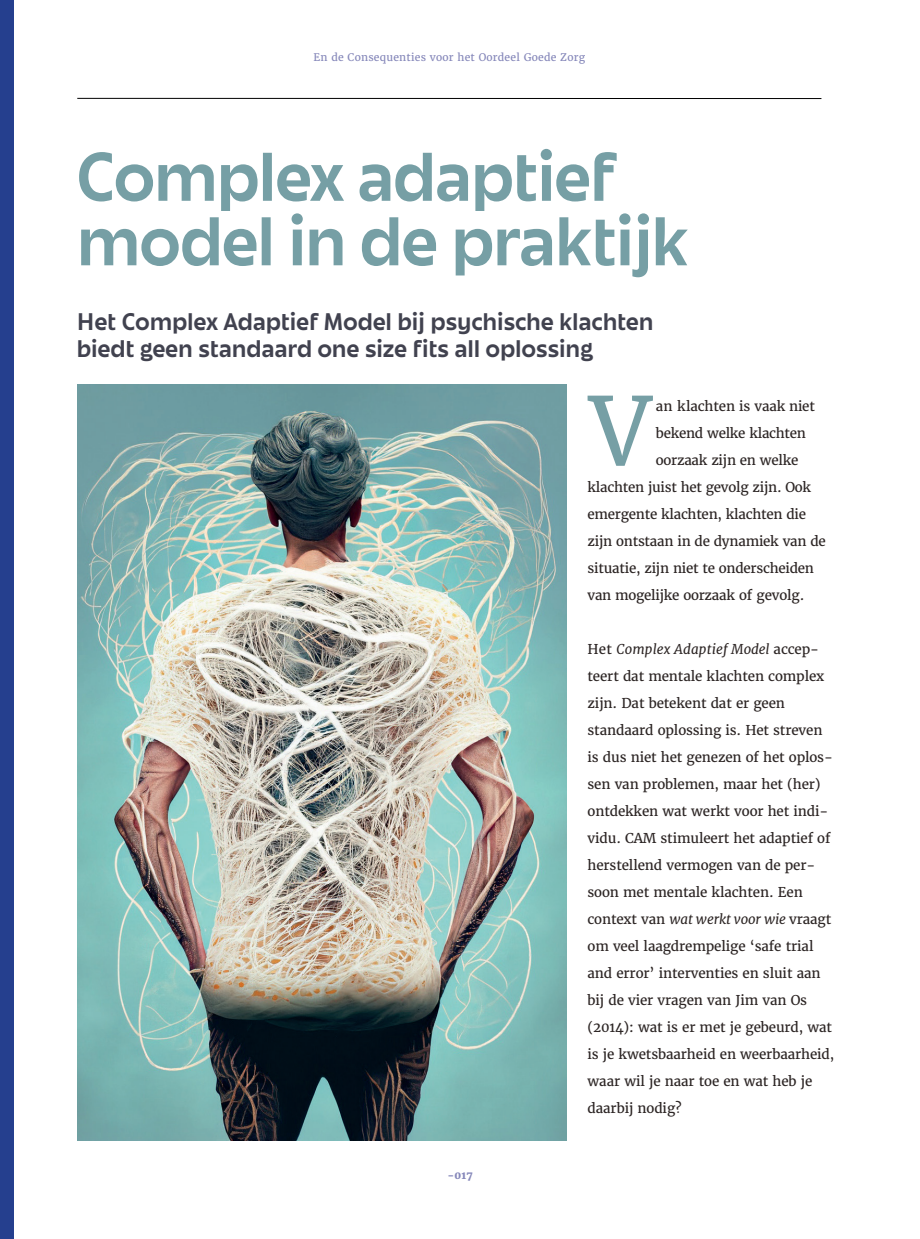
<style>
.page{position:relative;width:920px;height:1239px;background:#fff}
.page>*{position:absolute;margin:0;border:0;box-sizing:border-box;transform-origin:0 0}
.Body_Text{font:93.45px "Merriweather";color:#769fa5}
.Headline_-_Align_Left{font:60px/64.5px "June Expt Variable Active";color:#769fa5}
.Body_Text-2{font:21px "June Expt Variable Active";letter-spacing:.02em;color:#41424f}
.Body_Text-3{font:13.5px/27px "Merriweather";letter-spacing:-.01em;color:#2c2524}
.Body_Text-4{font:italic 13.5px "Merriweather";letter-spacing:.01em;color:#2c2524}
.t1{font:10.5px "Merriweather";letter-spacing:.02em;color:#8688ba}
.t2{font:800 10.5px "Merriweather";color:#8688ba}
.s1{font-style:normal}
.s2{font-style:italic}
</style>
<div class="page">
<div style="left:0;top:0;width:14px;height:1239px;background:#253f8e"></div>
<hr style="left:77px;top:98px;width:744px;height:1px;background:#000">
<img style="left:77px;top:384px;width:489px;height:756px">
<p class="t1" style="left:313px;top:50px;width:273px">En de Consequenties voor het Oordeel Goede Zorg</p>
<p class="Headline_-_Align_Left" style="left:77px;top:145px;width:612px">Complex adaptief model in de praktijk</p>
<p class="Body_Text-2" style="left:77px;top:308px;width:577px">Het Complex Adaptief Model bij psychische klachten</p>
<p class="Body_Text-2" style="left:77px;top:335px;width:517px">biedt geen standaard one size fits all oplossing</p>
<p class="t2" style="left:447px;top:1168px;width:27px">-017</p>
<p class="Body_Text" style="left:589px;top:373px;width:64px">V</p>
<p class="Body_Text-3" style="left:656px;top:393px;width:161px">an klachten is vaak niet</p>
<p class="Body_Text-3" style="left:656px;top:420px;width:152px">bekend welke klachten</p>
<p class="Body_Text-3" style="left:656px;top:447px;width:144px">oorzaak zijn en welke</p>
<p class="Body_Text-3" style="left:588px;top:474px;width:225px">klachten juist het gevolg zijn. Ook</p>
<p class="Body_Text-3" style="left:588px;top:501px;width:220px">emergente klachten, klachten die</p>
<p class="Body_Text-3" style="left:588px;top:528px;width:240px">zijn ontstaan in de dynamiek van de</p>
<p class="Body_Text-3" style="left:588px;top:555px;width:228px">situatie, zijn niet te onderscheiden</p>
<p class="Body_Text-3" style="left:588px;top:582px;width:218px">van mogelijke oorzaak of gevolg.</p>
<p class="Body_Text-4" style="left:588px;top:641px;width:233px"><span class="s1">Het</span> Complex Adaptief Model <span class="s1">accep-</span></p>
<p class="Body_Text-3" style="left:588px;top:663px;width:248px">teert dat mentale klachten complex zijn. Dat betekent dat er geen standaard oplossing is. Het streven is dus niet het genezen of het oplos&shy;sen van problemen, maar het (her) ontdekken wat werkt voor het indi&shy;vidu. CAM stimuleert het adaptief of herstellend vermogen van de per&shy;soon met mentale klachten. Een context van <span class="s2">wat werkt voor wie</span> vraagt om veel laagdrempelige ‘safe trial and error’ interventies en sluit aan bij de vier vragen van Jim van Os (2014): wat is er met je gebeurd, wat is je kwetsbaarheid en weerbaarheid, waar wil je naar toe en wat heb je daarbij nodig?</p>
</div>
